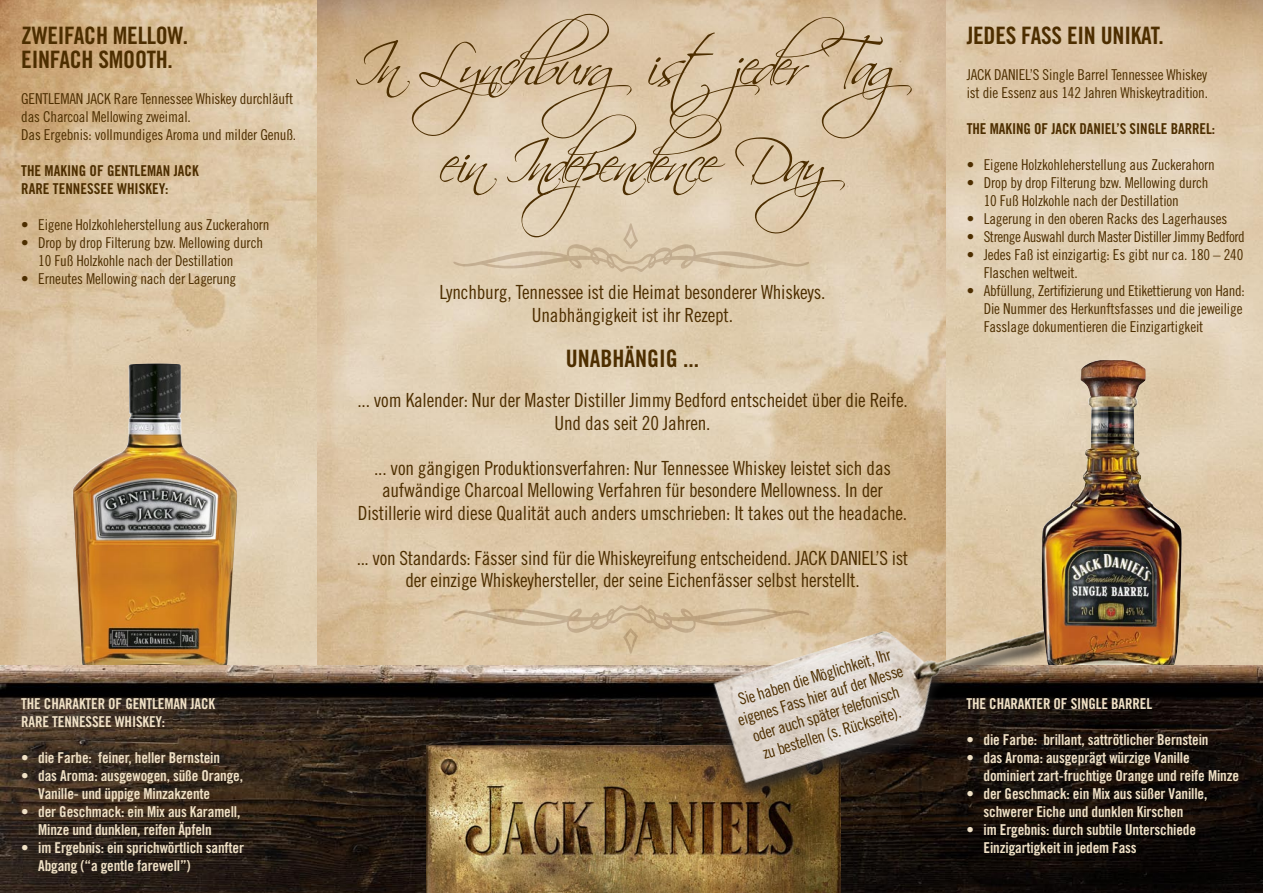
<style>
.page{position:relative;width:1263px;height:893px;background:#fff}
.page>*{position:absolute;margin:0;border:0;box-sizing:border-box;transform-origin:0 0}
.t1{font:58.5px "Scriptina";letter-spacing:-.115em;color:#4d2e00}
.t2{font:58.5px "Scriptina";letter-spacing:-.095em;color:#4d2e00}
.t3{font:24px "Trade Gothic LT Std Bd Cn 20";letter-spacing:-.01em;color:#4d2e00}
.t4{font:19.5px "Trade Gothic LT Std Cn 18";letter-spacing:-.01em;color:#4d2e00}
.t5{font:16.5px "Trade Gothic LT Std Cn 18";color:#4d2e00}
.t6{font:15px/18px "Trade Gothic LT Std Cn 18";letter-spacing:-.01em;color:#4d2e00}
.t7{font:15px "Trade Gothic LT Std Bd Cn 20";letter-spacing:-.01em;color:#f0e1c6}
.t8{font:15px "Trade Gothic LT Std Bd Cn 20";color:#4d2e00}
.t9{font:15px "Trade Gothic LT Std Cn 18";letter-spacing:-.03em;color:#4d2e00}
</style>
<div class="page">
<img style="left:0;top:0;width:946px;height:665px">
<img style="left:946px;top:0;width:317px;height:665px">
<img style="left:73px;top:363px;width:164px;height:302px">
<img style="left:1041px;top:359px;width:141px;height:306px">
<img style="left:0;top:665px;width:1263px;height:228px">
<svg style="left:453px;top:223px;width:357px;height:49px"></svg>
<svg style="left:453px;top:605px;width:248px;height:49px"></svg>
<img style="left:426px;top:746px;width:414px;height:147px">
<div style="left:706px;top:633px;width:348px;height:169px;background:#272525;opacity:.75"></div>
<img style="left:701px;top:603px;width:352px;height:187px">
<p class="t3" style="left:21px;top:21px;width:169px">ZWEIFACH MELLOW.</p>
<p class="t3" style="left:21px;top:45px;width:153px">EINFACH SMOOTH.</p>
<p class="t6" style="left:21px;top:89px;width:274px">GENTLEMAN JACK Rare Tennessee Whiskey durchläuft das Charcoal Mellowing zweimal.</p>
<p class="t6" style="left:21px;top:125px;width:277px">Das Ergebnis: vollmundiges Aroma und milder Genuß.</p>
<p class="t8" style="left:21px;top:161px;width:179px">THE MAKING OF GENTLEMAN JACK</p>
<p class="t8" style="left:21px;top:179px;width:149px">RARE TENNESSEE WHISKEY:</p>
<p class="t6" style="left:21px;top:215px;width:250px">• Eigene Holzkohleherstellung aus Zuckerahorn</p>
<p class="t6" style="left:21px;top:233px;width:243px">• Drop by drop Filterung bzw. Mellowing durch</p>
<p class="t6" style="left:38px;top:251px;width:197px">10 Fuß Holzkohle nach der Destillation</p>
<p class="t6" style="left:21px;top:269px;width:217px">• Erneutes Mellowing nach der Lagerung</p>
<p class="t7" style="left:21px;top:695px;width:195px">THE CHARAKTER OF GENTLEMAN JACK</p>
<p class="t7" style="left:21px;top:713px;width:145px">RARE TENNESSEE WHISKEY:</p>
<p class="t7" style="left:21px;top:749px;width:200px">• die Farbe: feiner, heller Bernstein</p>
<p class="t7" style="left:21px;top:767px;width:223px">• das Aroma: ausgewogen, süße Orange,</p>
<p class="t7" style="left:38px;top:785px;width:174px">Vanille- und üppige Minzakzente</p>
<p class="t7" style="left:21px;top:803px;width:221px">• der Geschmack: ein Mix aus Karamell,</p>
<p class="t7" style="left:38px;top:821px;width:175px">Minze und dunklen, reifen Äpfeln</p>
<p class="t7" style="left:21px;top:839px;width:224px">• im Ergebnis: ein sprichwörtlich sanfter</p>
<p class="t7" style="left:38px;top:857px;width:154px">Abgang (“a gentle farewell”)</p>
<p class="t1" style="left:354px;top:30px;width:605px">In Lynchburgist jeder Tag</p>
<p class="t2" style="left:439px;top:128px;width:454px">ein Independence Day</p>
<p class="t4" style="left:439px;top:281px;width:388px">Lynchburg, Tennessee ist die Heimat besonderer Whiskeys.</p>
<p class="t4" style="left:532px;top:303px;width:203px">Unabhängigkeit ist ihr Rezept.</p>
<p class="t3" style="left:566px;top:344px;width:135px">UNABHÄNGIG ...</p>
<p class="t4" style="left:357px;top:389px;width:552px">... vom Kalender: Nur der Master Distiller Jimmy Bedford entscheidet über die Reife.</p>
<p class="t4" style="left:555px;top:411px;width:157px">Und das seit 20 Jahren.</p>
<p class="t4" style="left:374px;top:456px;width:518px">... von gängigen Produktionsverfahren: Nur Tennessee Whiskey leistet sich das</p>
<p class="t4" style="left:382px;top:479px;width:502px">aufwändige Charcoal Mellowing Verfahren für besondere Mellowness. In der</p>
<p class="t4" style="left:358px;top:501px;width:551px">Distillerie wird diese Qualität auch anders umschrieben: It takes out the headache.</p>
<p class="t4" style="left:357px;top:546px;width:553px">... von Standards: Fässer sind für die Whiskeyreifung entscheidend. JACK DANIEL’S ist</p>
<p class="t4" style="left:405px;top:569px;width:456px">der einzige Whiskeyhersteller, der seine Eichenfässer selbst herstellt.</p>
<p class="t5" style="left:736px;top:690px;width:160px;rotate:-17deg">Sie haben die Möglichkeit, Ihr</p>
<p class="t5" style="left:735px;top:711px;width:173px;rotate:-17deg">eigenes Fass hier auf der Messe</p>
<p class="t5" style="left:750px;top:727px;width:154px;rotate:-17deg">oder auch später telefonisch</p>
<p class="t5" style="left:760px;top:744px;width:145px;rotate:-17deg">zu bestellen (s. Rückseite).</p>
<p class="t3" style="left:967px;top:21px;width:199px">JEDES FASS EIN UNIKAT.</p>
<p class="t6" style="left:967px;top:65px;width:242px">JACK DANIEL’S Single Barrel Tennessee Whiskey</p>
<p class="t6" style="left:967px;top:83px;width:243px">ist die Essenz aus 142 Jahren Whiskeytradition.</p>
<p class="t8" style="left:967px;top:119px;width:250px">THE MAKING OF JACK DANIEL’S SINGLE BARREL:</p>
<p class="t6" style="left:967px;top:155px;width:250px">• Eigene Holzkohleherstellung aus Zuckerahorn</p>
<p class="t6" style="left:967px;top:173px;width:243px">• Drop by drop Filterung bzw. Mellowing durch</p>
<p class="t6" style="left:984px;top:191px;width:197px">10 Fuß Holzkohle nach der Destillation</p>
<p class="t6" style="left:967px;top:209px;width:262px">• Lagerung in den oberen Racks des Lagerhauses</p>
<p class="t9" style="left:967px;top:228px;width:280px">• Strenge Auswahl durch Master Distiller Jimmy Bedford</p>
<p class="t6" style="left:984px;top:245px;width:261px;text-indent:-17px">• Jedes Faß ist einzigartig: Es gibt nur ca. 180 – 240<br>Flaschen weltweit.</p>
<p class="t6" style="left:967px;top:281px;width:280px">• Abfüllung, Zertifizierung und Etikettierung von Hand:</p>
<p class="t6" style="left:984px;top:299px;width:260px">Die Nummer des Herkunftsfasses und die jeweilige<br>Fasslage dokumentieren die Einzigartigkeit</p>
<p class="t7" style="left:966px;top:695px;width:187px">THE CHARAKTER OF SINGLE BARREL</p>
<p class="t7" style="left:966px;top:731px;width:243px">• die Farbe: brillant, sattrötlicher Bernstein</p>
<p class="t7" style="left:966px;top:749px;width:225px">• das Aroma: ausgeprägt würzige Vanille</p>
<p class="t7" style="left:983px;top:767px;width:257px">dominiert zart-fruchtige Orange und reife Minze</p>
<p class="t7" style="left:966px;top:785px;width:242px">• der Geschmack: ein Mix aus süßer Vanille,</p>
<p class="t7" style="left:983px;top:803px;width:201px">schwerer Eiche und dunklen Kirschen</p>
<p class="t7" style="left:966px;top:821px;width:231px">• im Ergebnis: durch subtile Unterschiede</p>
<p class="t7" style="left:983px;top:839px;width:155px">Einzigartigkeit in jedem Fass</p>
</div>
